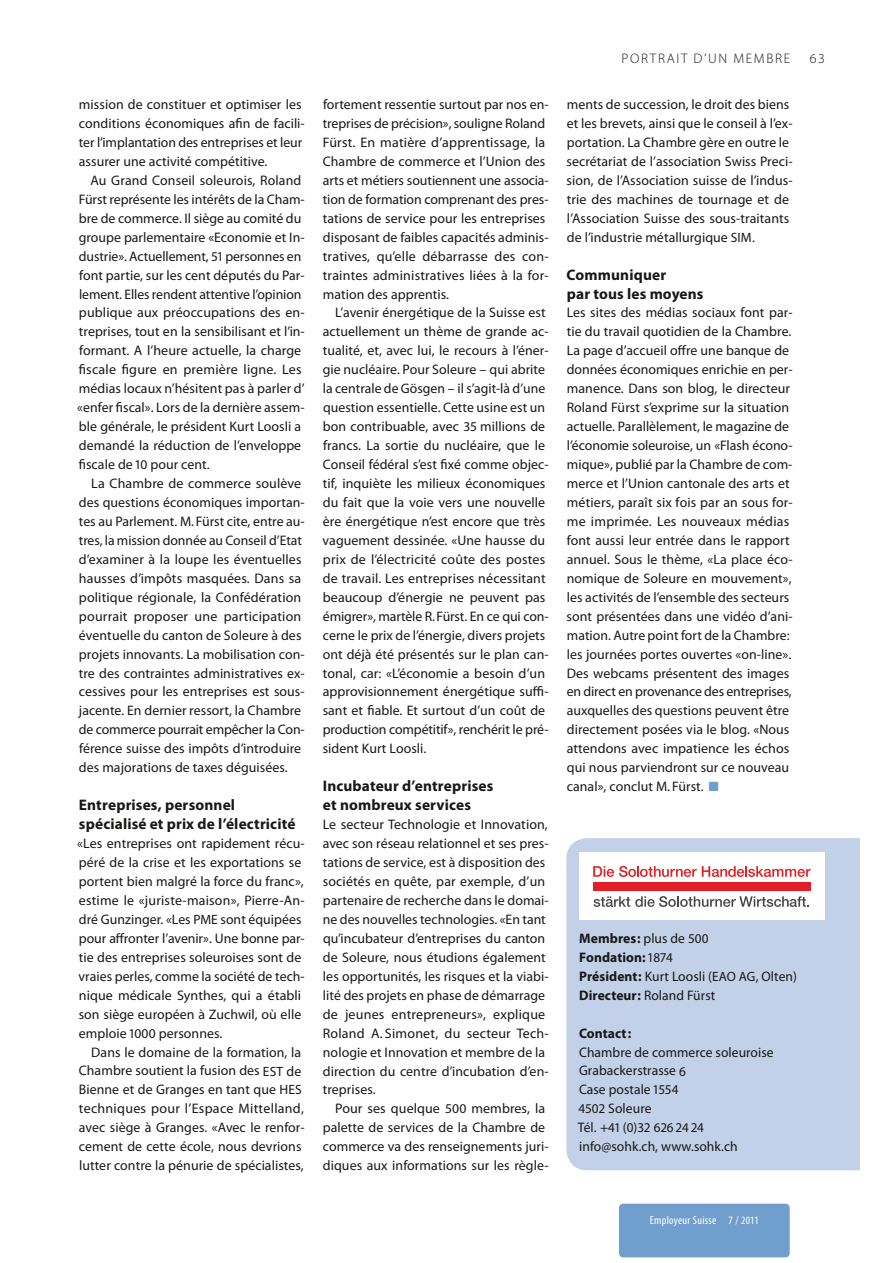
<style>
.page{position:relative;width:893px;height:1263px;background:#fff}
.page>*{position:absolute;margin:0;border:0;box-sizing:border-box;transform-origin:0 0}
.t1{font:700 15.3px/18.9px "Myriad Pro";letter-spacing:.01em;color:#181817}
.t2{font:13.8px/18.9px "Myriad Pro";letter-spacing:.005em;color:#181817}
.t3{font:700 13.8px/18.9px "Myriad Pro";letter-spacing:.005em;color:#181817}
.t4{font:300 13.8px "Myriad Pro";letter-spacing:.12em;color:#181817}
.t5{font:13.5px "Myriad Pro";letter-spacing:-.02em;color:#181817}
.t6{font:condensed 11.7px "Myriad Pro";letter-spacing:.025em;color:#fff}
.s1{font-size:13.5px}
.s2{font-family:"Guifxv 2 Transports";font-size:13.05px;color:#719fcd}
.s3{font-weight:400}
.s4{font-weight:400;font-size:13.5px}
.s5{font-size:13.8px}
.s6{font-size:11.25px}
</style>
<div class="page">
<div style="left:619px;top:1204px;width:170px;height:53px;background:#719fcd;border-radius:4px"></div>
<div style="left:566px;top:838px;width:293px;height:332px;background:#c2d1e8"></div>
<div style="left:578px;top:852px;width:246px;height:68px;background:#fff"></div>
<svg style="left:593px;top:866px;width:217px;height:11px"></svg>
<div style="left:593px;top:882px;width:217px;height:8px;background:#e31e24"></div>
<svg style="left:593px;top:896px;width:216px;height:11px"></svg>
<p class="t2" style="left:79px;top:96px;width:227px">mission de constituer et optimiser les conditions économiques afin de facili&shy;ter l’implantation des entre pri ses et leur assurer une activité compétitive.</p>
<p class="t2" style="left:77px;top:172px;width:229px;text-indent:13px">Au Grand Conseil soleurois, Roland Fürst représente les intérêts de la Cham&shy;bre de commerce. Il siège au comité du groupe parlementaire «Economie et In&shy;dustrie». Actuellement, <span class="s1">51</span> person nes en font partie, sur les cent députés du Par&shy;lement. Elles rendent attentive l’opinion publique aux préoccupations des en&shy;treprises, tout en la sensibilisant et l’in&shy;formant. A l’heure actuelle, la charge fiscale figure en première ligne. Les médias locaux n’hésitent pas à parler d’ «enfer fiscal». Lors de la dernière assem&shy;ble générale, le président Kurt Loosli a demandé la réduction de l’enveloppe fiscale de <span class="s1">10</span> pour cent.</p>
<p class="t2" style="left:79px;top:475px;width:227px;text-indent:12px">La Chambre de commerce soulève des questions économiques importan&shy;tes au Parlement. M. Fürst cite, entre au&shy;tres, la mission donnée au Conseil d’Etat d’examiner à la loupe les éventuelles hausses d’impôts masquées. Dans sa politique régionale, la Confédération pourrait proposer une participation év entuelle du canton de Soleure à des projets innovants. La mobilisation con&shy;tre des contraintes administratives ex&shy;cessives pour les entreprises est sous&shy;jacente. En dernier ressort, la Chambre de commerce pourrait empêcher la Con&shy;férence suisse des impôts d’introduire des majorations de taxes déguisées.</p>
<p class="t1" style="left:79px;top:797px;width:218px">Entreprises, personnel spécialisé et prix de l’électricité</p>
<p class="t2" style="left:77px;top:835px;width:229px">«Les entreprises ont rapidement récu&shy;péré de la crise et les exportations se portent bien malgré la force du franc», estime le «juriste-maison», Pierre-An&shy;dré Gunzinger. «Les <span class="s1">PME</span> sont équipées pour affronter l’avenir». Une bonne par&shy;tie des entreprises soleuroises sont de vraies perles, comme la société de tech&shy;nique médicale Synthes, qui a établi son siège européen à Zuchwil, où elle emploie <span class="s1">1000</span> personnes.</p>
<p class="t2" style="left:79px;top:1043px;width:227px;text-indent:12px">Dans le domaine de la formation, la Chambre soutient la fusion des <span class="s1">EST</span> de Bienne et de Granges en tant que <span class="s1">HES </span>techniques pour l’Espace Mittelland, avec siège à Granges. «Avec le renfor&shy;cement de cette école, nous devrions lutter contre la pénurie de spécialistes,</p>
<p class="t2" style="left:323px;top:96px;width:227px">fortement ressentie surtout par nos en&shy;treprises de précision», souligne Roland Fürst. En matière d’apprentissage, la Chambre de commerce et l’Union des arts et métiers soutiennent une associa&shy;tion de formation comprenant des pres&shy;tations de service pour les entreprises disposant de faibles capacités adminis&shy;tratives, qu’elle débarrasse des con&shy;traintes administratives liées à la for&shy;mation des apprentis.</p>
<p class="t2" style="left:322px;top:304px;width:228px;text-indent:13px">L’avenir énergétique de la Suisse est actuellement un thème de grande ac&shy;tualité, et, avec lui, le recours à l’éner&shy;gie nucléaire. Pour Soleure – qui abrite la centrale de Gösgen – il s’agit-là d’une question essentielle. Cette usine est un bon contribuable, avec <span class="s1">35</span> millions de francs. La sortie du nucléaire, que le Conseil fédéral s’est fixé comme objec&shy;tif, inquiète les milieux économiques du fait que la voie vers une nouvelle ère énergétique n’est encore que très vaguement dessinée. «Une hausse du prix de l’électricité coûte des postes de travail. Les entreprises nécessitant be aucoup d’énergie ne peuvent pas émigrer», martèle R. Fürst. En ce qui con&shy;cerne le prix de l’énergie, divers projets ont déjà été présentés sur le plan can&shy;tonal, car: «L’économie a besoin d’un approvisionnement énergétique suffi&shy;sant et fiable. Et surtout d’un coût de production compétitif», renchérit le pré&shy;sident Kurt Loosli.</p>
<p class="t1" style="left:323px;top:778px;width:172px">Incubateur d’entreprises et nombreux services</p>
<p class="t2" style="left:322px;top:816px;width:228px">Le secteur Technologie et Innovation, avec son réseau relationnel et ses pres&shy;tations de service, est à disposition des sociétés en quête, par exemple, d’un partenaire de recherche dans le domai - ne des nouvelles technologies. «En tant qu’incubateur d’entreprises du can ton de Soleure, nous étudions également les opportunités, les risques et la viabi&shy;lité des projets en phase de démarrage de jeunes entrepreneurs», explique Ro land A. Simonet, du secteur Tech&shy;nologie et Innovation et membre de la direction du centre d’incubation d’en&shy;treprises.</p>
<p class="t2" style="left:323px;top:1100px;width:227px;text-indent:12px">Pour ses quelque <span class="s1">500</span> membres, la palette de services de la Chambre de commerce va des renseignements juri&shy;diques aux informations sur les règle-</p>
<p class="t4" style="left:621px;top:53px;width:170px">PORTRAIT D’UN MEMBRE</p>
<p class="t4" style="left:809px;top:53px;width:16px">63</p>
<p class="t2" style="left:566px;top:96px;width:227px">ments de succession, le droit des biens et les brevets, ainsi que le conseil à l’ex&shy;portation. La Chambre gère en outre le secrétariat de l’association Swiss Preci&shy;sion, de l’Association suisse de l’indus&shy;trie des machines de tournage et de l’Association Suisse des sous-traitants de l’industrie métallurgique <span class="s1">SIM</span>.</p>
<p class="t1" style="left:566px;top:266px;width:138px">Communiquer<br>par tous les moyens</p>
<p class="t2" style="left:566px;top:304px;width:227px">Les sites des médias sociaux font par&shy;tie du travail quotidien de la Chambre.<br>La page d’accueil offre une banque de données économiques enrichie en per&shy;manence. Dans son blog, le directeur Roland Fürst s’exprime sur la situation actuelle. Parallèlement, le magazine de l’économie soleuroise, un «Flash écono&shy;mique», publié par la Chambre de com - merce et l’Union cantonale des arts et métiers, paraît six fois par an sous for&shy;me imprimée. Les nouveaux médias font aussi leur entrée dans le rapport annuel. Sous le thème, «La place éco&shy;nomique de Soleure en mouvement», les activités de l’ensemble des secteurs sont présentées dans une vidéo d’ani&shy;mation. Autre point fort de la Chambre: les journées portes ouvertes «on-line».<br>Des webcams présentent des images en direct en provenance des entreprises, auxquelles des questions peuvent être directement posées via le blog. «Nous attendons avec impatience les échos qui nous parviendront sur ce nouveau canal», conclut M. Fürst. <span class="s2">-</span></p>
<p class="t3" style="left:579px;top:930px;width:219px">Membres : <span class="s3">plus de</span> <span class="s4">500<br></span>Fondation:<span class="s4">1874<br></span>Président : <span class="s3">Kurt Loosli (</span><span class="s4">EAO AG</span><span class="s3">, Olten)<br></span>Directeur : <span class="s3">Roland Fürst</span></p>
<p class="t3" style="left:579px;top:1024px;width:54px">Contact :</p>
<p class="t2" style="left:578px;top:1043px;width:197px">Chambre de commerce soleuroise<br>Grabackerstrasse <span class="s1">6<br></span>Case postale <span class="s1">1554<br>4502</span> Soleure</p>
<p class="t5" style="left:578px;top:1123px;width:128px"><span class="s5">Tél. +</span>41 <span class="s5">(</span>0<span class="s5">)</span>32 626 24 24</p>
<p class="t2" style="left:579px;top:1138px;width:160px">info@sohk.ch, www.sohk.ch</p>
<p class="t6" style="left:649px;top:1213px;width:110px">Employeur Suisse <span class="s6">7</span> / <span class="s6">2011</span></p>
</div>
